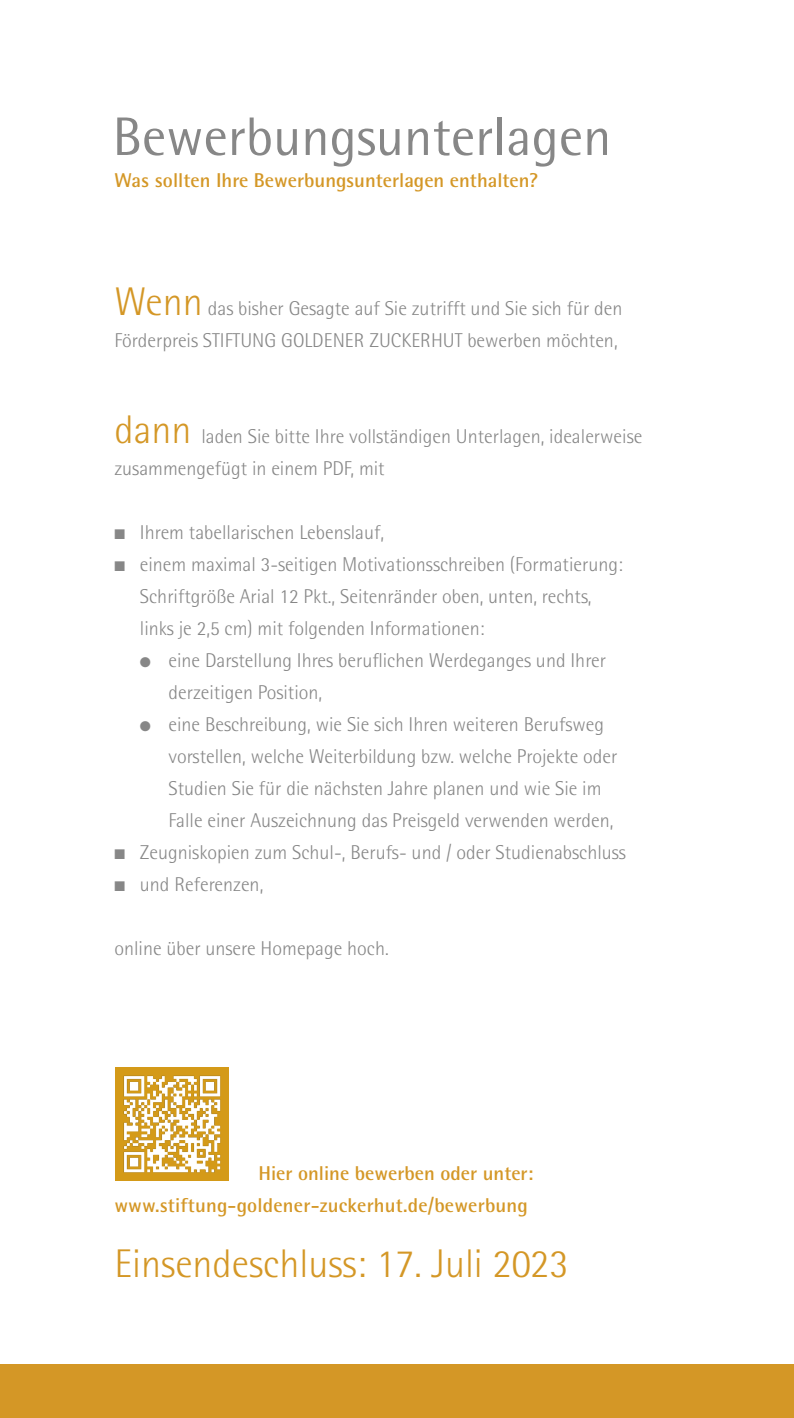
<style>
.page{position:relative;width:794px;height:1418px;background:#fff}
.page>*{position:absolute;margin:0;border:0;box-sizing:border-box;transform-origin:0 0}
.t1{font:54.2px "Rotis Semi Sans";color:#878787}
.t2{font:300 40px "Rotis Semi Sans";color:#d49726}
.t3{font:300 20px/32px "Rotis Semi Sans";color:#878787}
.t4{font:700 20px/32px "Rotis Semi Sans";color:#d49726;text-align:right}
.s1{font-size:40px;color:#d49726}
</style>
<div class="page">
<div style="left:0;top:1363px;width:794px;height:54px;background:#d49726"></div>
<div style="left:115px;top:1067px;width:114px;height:113px;background:#d49a18"></div>
<img style="left:123px;top:1075px;width:98px;height:98px">
<h1 class="t1" style="left:113px;top:105px;width:500px">Bewerbungsunterlagen</h1>
<p class="t4" style="left:114px;top:164px;width:425px">Was sollten Ihre Bewerbungsunterlagen enthalten?</p>
<p class="t3" style="left:114px;top:292px;width:509px"><span class="s1">Wenn</span> das bisher Gesagte auf Sie zutrifft und Sie sich für den<br>Förderpreis STIFTUNG GOLDENER ZUCKERHUT bewerben möchten,</p>
<p class="t3" style="left:114px;top:420px;width:529px"><span class="s1">dann</span> laden Sie bitte Ihre vollständigen Unterlagen, idealerweise zusammengefügt in einem PDF, mit</p>
<p class="t3" style="left:114px;top:516px;width:271px">■ Ihrem tabellarischen Lebenslauf,</p>
<p class="t3" style="left:140px;top:548px;width:484px;text-indent:-25px">■ einem maximal 3-seitigen Motivationsschreiben (Formatierung:<br>Schriftgröße Arial 12 Pkt., Seitenränder oben, unten, rechts, links je 2,5 cm) mit folgenden Informationen:</p>
<p class="t3" style="left:168px;top:644px;width:439px;text-indent:-29px">● eine Darstellung Ihres beruflichen Werdeganges und Ihrer derzeitigen Position,</p>
<p class="t3" style="left:168px;top:708px;width:450px;text-indent:-29px">● eine Beschreibung, wie Sie sich Ihren weiteren Berufsweg vorstellen, welche Weiterbildung bzw. welche Projekte oder Studien Sie für die nächsten Jahre planen und wie Sie im Falle einer Auszeichnung das Preisgeld verwenden werden,</p>
<p class="t3" style="left:114px;top:836px;width:513px">■ Zeugniskopien zum Schul-, Berufs- und / oder Studienabschluss</p>
<p class="t3" style="left:114px;top:868px;width:150px">■ und Referenzen,</p>
<p class="t3" style="left:114px;top:932px;width:276px">online über unsere Homepage hoch.</p>
<p class="t4" style="left:114px;top:1156px;width:420px">Hier online bewerben oder unter: www.stiftung-goldener-zuckerhut.de/bewerbung</p>
<h2 class="t2" style="left:114px;top:1240px;width:456px">Einsendeschluss: 17. Juli 2023</h2>
</div>
